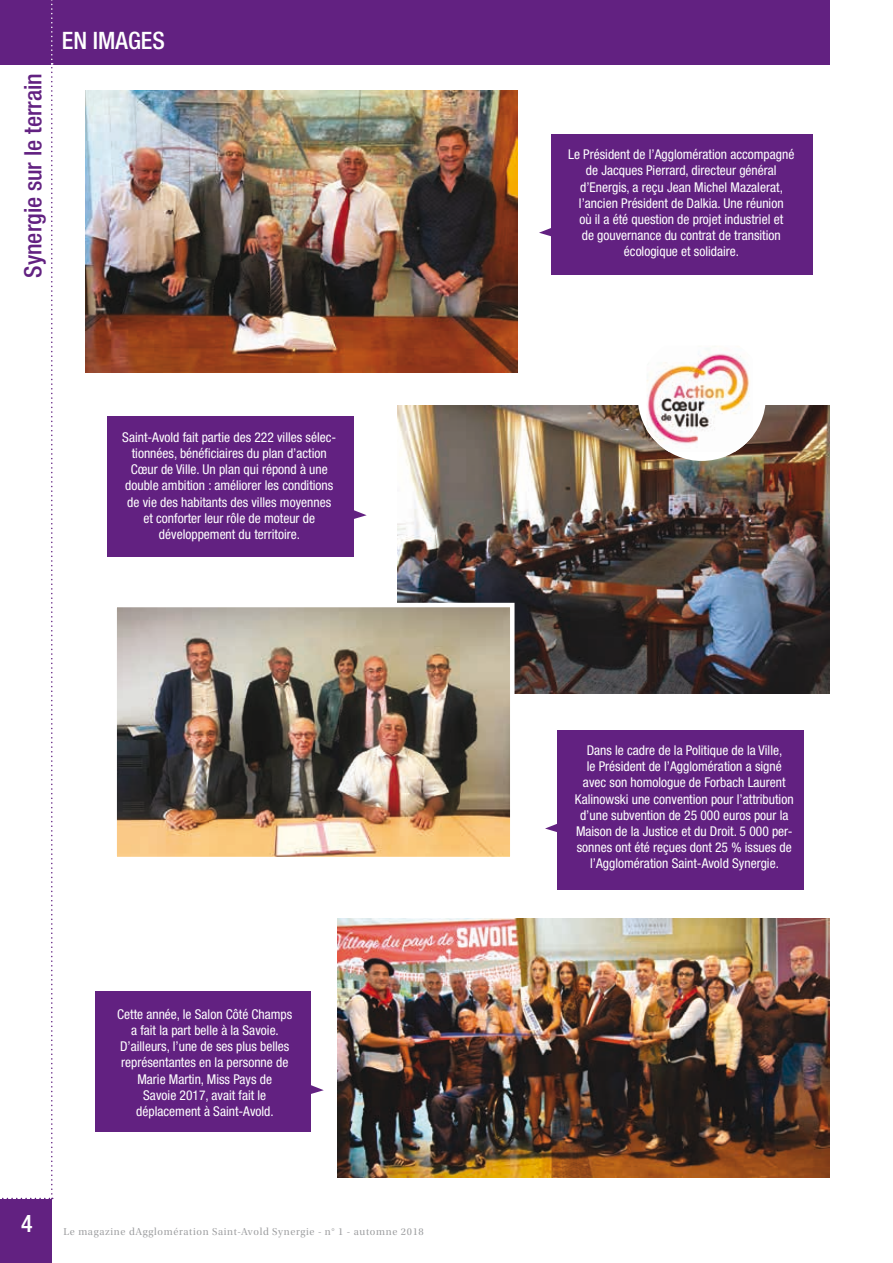
<style>
.page{position:relative;width:893px;height:1263px;background:#fff}
.page>*{position:absolute;margin:0;border:0;box-sizing:border-box;transform-origin:0 0}
.t1{font:500 condensed 24px "Helvetica Neue";color:#622181}
.t2{font:500 condensed 24px "Helvetica Neue";color:#fff}
.t3{font:condensed 13.5px/16.2px "Helvetica Neue";color:#fff;text-align:center}
.t4{font:10.5px "Utopia Std Subh";letter-spacing:.065em;color:#9d9ea0}
</style>
<div class="page">
<div style="left:0;top:0;width:829px;height:65px;background:#622181"></div>
<div style="left:0;top:1199px;width:51px;height:64px;background:#622181"></div>
<svg style="left:2px;top:0;width:52px;height:1199px"></svg>
<img style="left:86px;top:91px;width:432px;height:282px">
<div style="left:551px;top:134px;width:262px;height:141px;background:#622181"></div>
<svg style="left:539px;top:228px;width:12px;height:9px"></svg>
<img style="left:397px;top:406px;width:432px;height:288px">
<img style="left:117px;top:608px;width:392px;height:248px">
<div style="left:112px;top:603px;width:402px;height:258px;border:4px solid #fff"></div>
<div style="left:108px;top:416px;width:246px;height:141px;background:#622181"></div>
<svg style="left:354px;top:510px;width:13px;height:9px"></svg>
<div style="left:557px;top:730px;width:247px;height:159px;background:#622181"></div>
<svg style="left:545px;top:824px;width:12px;height:8px"></svg>
<div style="left:95px;top:991px;width:216px;height:141px;background:#622181"></div>
<svg style="left:311px;top:1085px;width:13px;height:9px"></svg>
<img style="left:337px;top:918px;width:492px;height:259px">
<div style="left:638px;top:334px;width:128px;height:127px;background:#fff;border-radius:50%"></div>
<img style="left:646px;top:353px;width:107px;height:99px">
<h1 class="t1" style="left:19px;top:278px;width:206px;rotate:-90deg">Synergie sur le terrain</h1>
<h1 class="t2" style="left:62px;top:26px;width:105px">EN IMAGES</h1>
<p class="t3" style="left:122px;top:429px;width:216px">Saint-Avold fait partie des 222 villes sélec&shy;tionnées, bénéficiaires du plan d’action Cœur de Ville. Un plan qui répond à une double ambition : améliorer les conditions de vie des habitants des villes moyennes et conforter leur rôle de moteur de développement du territoire.</p>
<p class="t3" style="left:117px;top:1006px;width:177px">Cette année, le Salon Côté Champs a fait la part belle à la Savoie.<br>D’ailleurs, l’une de ses plus belles représentantes en la personne de<br>Marie Martin, Miss Pays de<br>Savoie 2017, avait fait le déplacement à Saint-Avold.</p>
<h1 class="t2" style="left:21px;top:1209px;width:13px">4</h1>
<p class="t4" style="left:63px;top:1225px;width:362px">Le magazine dAgglomération Saint-Avold Synergie - n° 1 - automne 2018</p>
<p class="t3" style="left:568px;top:146px;width:228px">Le Président de l’Agglomération accompagné de Jacques Pierrard, directeur général d’Energis, a reçu Jean Michel Mazalerat, l’ancien Président de Dalkia. Une réunion<br>où il a été question de projet industriel et<br>de gouvernance du contrat de transition écologique et solidaire.</p>
<p class="t3" style="left:575px;top:742px;width:220px">Dans le cadre de la Politique de la Ville,<br>le Président de l’Agglomération a signé avec son homologue de Forbach Laurent Kalinowski une convention pour l’attribution d’une subvention de 25 000 euros pour la Maison de la Justice et du Droit. 5 000 per&shy;sonnes ont été reçues dont 25 % issues de l’Agglomération Saint-Avold Synergie.</p>
</div>
